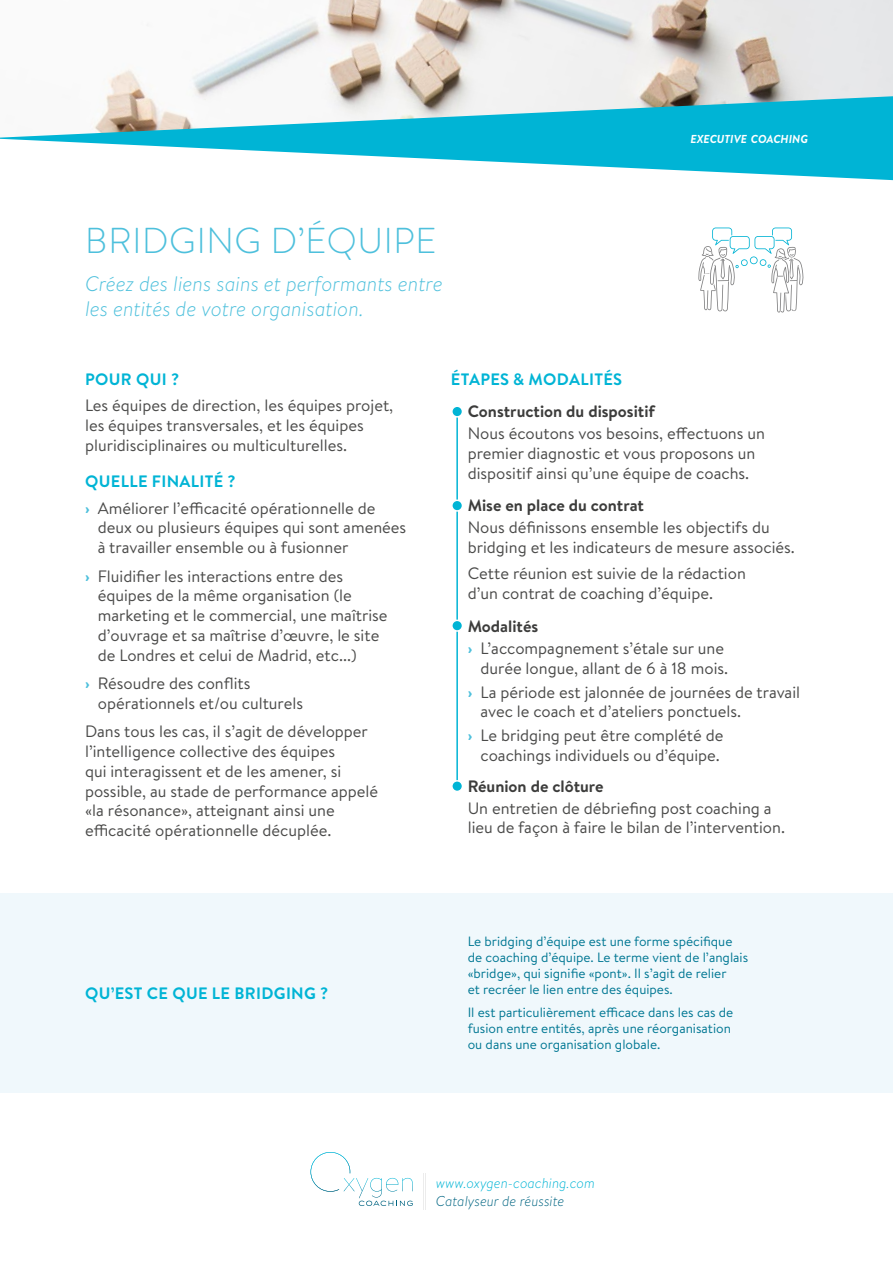
<style>
.page{position:relative;width:893px;height:1263px;background:#fff}
.page>*{position:absolute;margin:0;border:0;box-sizing:border-box;transform-origin:0 0}
.t1{font:300 36px "Brandon Text";letter-spacing:.02em;color:#4ec0dc}
.t2{font:italic 300 21px/25.2px "Brandon Text";color:#4ec0dc}
.t3{font:16.5px/19.8px "Brandon Text";color:#4a4a49}
.t4{font:700 16.5px "Brandon Text";color:#3c3c3b}
.t5{font:700 16.5px "Brandon Text";letter-spacing:.02em;color:#00b4d5}
.t6{font:italic 300 14.25px "Brandon Text";color:#00b4d5}
.t7{font:italic 300 14.25px "Brandon Text";color:#006582}
.t8{font:13.5px/16.2px "Brandon Text";color:#007793}
.t9{font:italic 700 11.55px "Brandon Text";color:#fff}
.s1{font-weight:700;color:#00b4d5}
.s2{font-weight:700;color:#4ec0dc}
.s3{font-weight:700;color:#3c3c3b}
</style>
<div class="page">
<hr style="left:423px;top:1173px;width:1px;height:37px;background:#ececec">
<hr style="left:425px;top:1173px;width:1px;height:37px;background:#ececec">
<svg style="left:311px;top:1152px;width:102px;height:54px"></svg>
<img style="left:106px;top:0;width:787px;height:96px">
<svg style="left:0;top:96px;width:893px;height:84px"></svg>
<hr style="left:456px;top:412px;width:2px;height:374px;background:#00b4d5">
<div style="left:452px;top:406px;width:10px;height:11px;background:#00b4d5;border-radius:50%"></div>
<div style="left:451px;top:405px;width:12px;height:13px;border:2px solid #fff;border-radius:50%"></div>
<div style="left:452px;top:500px;width:10px;height:11px;background:#00b4d5;border-radius:50%"></div>
<div style="left:451px;top:499px;width:12px;height:13px;border:2px solid #fff;border-radius:50%"></div>
<div style="left:452px;top:620px;width:10px;height:11px;background:#00b4d5;border-radius:50%"></div>
<div style="left:451px;top:620px;width:12px;height:12px;border:2px solid #fff;border-radius:50%"></div>
<div style="left:452px;top:781px;width:10px;height:10px;background:#00b4d5;border-radius:50%"></div>
<div style="left:451px;top:780px;width:12px;height:12px;border:2px solid #fff;border-radius:50%"></div>
<svg style="left:698px;top:228px;width:106px;height:84px"></svg>
<div style="left:0;top:893px;width:893px;height:199px;background:#f0f8fc"></div>
<p class="t9" style="left:691px;top:131px;width:119px">EXECUTIVE COACHING</p>
<h1 class="t1" style="left:85px;top:216px;width:353px">BRIDGING D’ÉQUIPE</h1>
<p class="t2" style="left:85px;top:270px;width:359px">Créez des liens sains et performants entre les entités de votre organisation.</p>
<p class="t5" style="left:85px;top:368px;width:96px">POUR QUI ?</p>
<p class="t3" style="left:85px;top:395px;width:310px">Les équipes de direction, les équipes projet, les équipes transversales, et les équipes pluridisciplinaires ou multiculturelles.</p>
<p class="t3" style="left:85px;top:468px;width:292px;line-height:26.2px"><span class="s1">QUELLE FINALITÉ ?<br></span><span class="s2">›</span> Améliorer l’efficacité opérationnelle de</p>
<p class="t3" style="left:98px;top:517px;width:310px">deux ou plusieurs équipes qui sont amenées à travailler ensemble ou à fusionner</p>
<p class="t3" style="left:98px;top:565px;width:291px;text-indent:-13px"><span class="s2">›</span> Fluidifier les interactions entre des équipes de la même organisation (le marketing et le commercial, une maîtrise d’ouvrage et sa maîtrise d’œuvre, le site de Londres et celui de Madrid, etc...)</p>
<p class="t3" style="left:98px;top:673px;width:207px;text-indent:-13px"><span class="s2">›</span> Résoudre des conflits opérationnels et/ou culturels</p>
<p class="t3" style="left:85px;top:721px;width:295px">Dans tous les cas, il s’agit de développer l’intelligence collective des équipes<br>qui interagissent et de les amener, si possible, au stade de performance appelé «la résonance», atteignant ainsi une efficacité opérationnelle décuplée.</p>
<p class="t5" style="left:451px;top:368px;width:173px">ÉTAPES &amp; MODALITÉS</p>
<p class="t4" style="left:468px;top:400px;width:189px">Construction du dispositif</p>
<p class="t3" style="left:468px;top:423px;width:299px">Nous écoutons vos besoins, effectuons un premier diagnostic et vous proposons un dispositif ainsi qu’une équipe de coachs.</p>
<p class="t4" style="left:468px;top:494px;width:178px">Mise en place du contrat</p>
<p class="t3" style="left:468px;top:517px;width:329px">Nous définissons ensemble les objectifs du bridging et les indicateurs de mesure associés.</p>
<p class="t3" style="left:468px;top:563px;width:280px">Cette réunion est suivie de la rédaction d’un contrat de coaching d’équipe.</p>
<p class="t3" style="left:468px;top:614px;width:258px;line-height:21.9px"><span class="s3">Modalités<br></span><span class="s2">›</span> L’accompagnement s’étale sur une</p>
<p class="t3" style="left:468px;top:655px;width:334px;line-height:24px;text-indent:13px">durée longue, allant de 6 à 18 mois.<br><span class="s2">›</span> La période est jalonnée de journées de travail</p>
<p class="t3" style="left:468px;top:699px;width:275px;line-height:24px;text-indent:13px">avec le coach et d’ateliers ponctuels. <span class="s2">›</span> Le bridging peut être complété de</p>
<p class="t3" style="left:480px;top:745px;width:241px">coachings individuels ou d’équipe.</p>
<p class="t4" style="left:468px;top:774px;width:137px">Réunion de clôture</p>
<p class="t3" style="left:468px;top:797px;width:319px">Un entretien de débriefing post coaching a lieu de façon à faire le bilan de l’intervention.</p>
<p class="t5" style="left:85px;top:981px;width:245px">QU’EST CE QUE LE BRIDGING ?</p>
<p class="t8" style="left:468px;top:932px;width:282px">Le bridging d’équipe est une forme spécifique de coaching d’équipe. Le terme vient de l’anglais «bridge», qui signifie «pont». Il s’agit de relier<br>et recréer le lien entre des équipes.</p>
<p class="t8" style="left:468px;top:1003px;width:267px">Il est particulièrement efficace dans les cas de fusion entre entités, après une réorganisation ou dans une organisation globale.</p>
<p class="t6" style="left:436px;top:1173px;width:160px">www.oxygen-coaching.com</p>
<p class="t7" style="left:436px;top:1191px;width:130px">Catalyseur de réussite</p>
</div>
